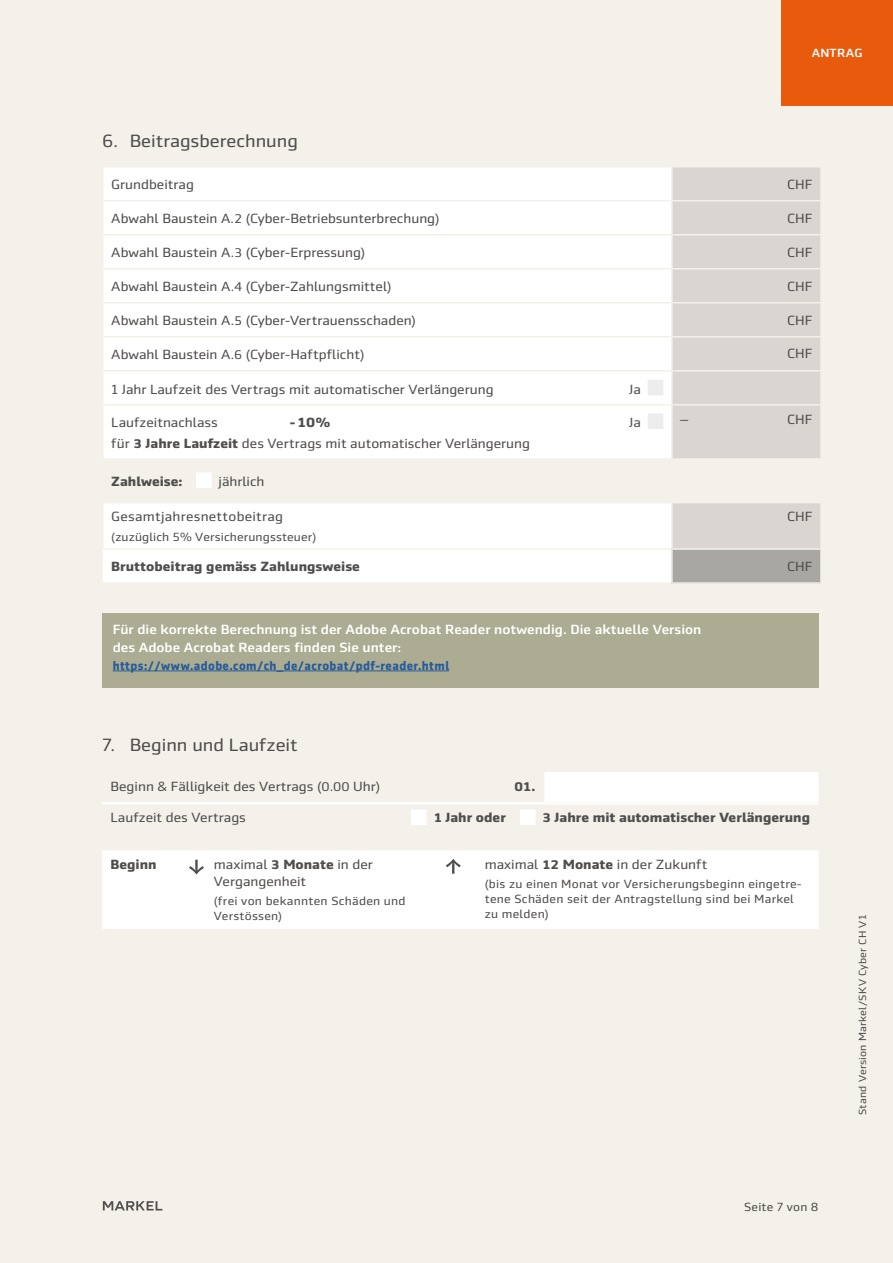
<style>
.page{position:relative;width:893px;height:1263px;background:#f3f1ea}
.page>*{position:absolute;margin:0;border:0;box-sizing:border-box;transform-origin:0 0}
.t1{font:18px "Markel Sans";color:#504e4d}
.t2{font:13.5px/17.2px "Markel Sans";color:#504e4d}
.t3{font:500 13.5px/17.2px "Markel Sans";color:#fff}
.t4{font:700 13.5px "Markel Sans";color:#504e4d}
.t5{font:13.5px "Markel Sans";letter-spacing:.02em;color:#504e4d}
.t6{font:700 12.75px "Sentico Sans DT";letter-spacing:.03em;color:#275b9b}
.t7{font:12px/15px "Markel Sans";letter-spacing:.02em;color:#504e4d}
.t8{font:500 12px "Markel Sans";letter-spacing:.02em;color:#fff}
.t9{font:10.5px "Markel Sans";letter-spacing:.02em;color:#504e4d}
.s1{font-size:12.75px}
.s2{font-weight:700;font-size:12.75px}
.s3{font-weight:700}
</style>
<div class="page">
<svg style="left:103px;top:1201px;width:59px;height:9px"></svg>
<div style="left:781px;top:0;width:112px;height:105px;background:#e95b0c"></div>
<svg style="left:103px;top:167px;width:568px;height:415px;background:#fdfdfc"></svg>
<svg style="left:673px;top:167px;width:147px;height:381px;background:#ddd8d4"></svg>
<div style="left:672px;top:549px;width:149px;height:34px;background:#a8a7a2"></div>
<hr style="left:102px;top:200px;width:570px;height:1px;background:#f3f1ea">
<hr style="left:672px;top:200px;width:150px;height:1px;background:#f3f1ea">
<hr style="left:102px;top:268px;width:570px;height:1px;background:#f3f1ea">
<hr style="left:102px;top:302px;width:570px;height:1px;background:#f3f1ea">
<hr style="left:102px;top:336px;width:570px;height:2px;background:#f3f1ea">
<hr style="left:102px;top:372px;width:2px;height:32px;background:#f3f1ea">
<hr style="left:102px;top:406px;width:2px;height:52px;background:#f3f1ea">
<hr style="left:102px;top:503px;width:2px;height:45px;background:#f3f1ea">
<hr style="left:672px;top:234px;width:150px;height:1px;background:#f3f1ea">
<hr style="left:672px;top:268px;width:150px;height:1px;background:#f3f1ea">
<hr style="left:672px;top:302px;width:150px;height:1px;background:#f3f1ea">
<hr style="left:672px;top:336px;width:150px;height:2px;background:#f3f1ea">
<hr style="left:820px;top:550px;width:2px;height:32px;background:#f3f1ea">
<hr style="left:102px;top:404px;width:570px;height:2px;background:#f3f1ea">
<hr style="left:672px;top:404px;width:150px;height:2px;background:#f3f1ea">
<hr style="left:102px;top:458px;width:570px;height:2px;background:#f3f1ea">
<hr style="left:102px;top:460px;width:2px;height:42px;background:#f3f1ea">
<hr style="left:672px;top:458px;width:150px;height:2px;background:#f3f1ea">
<hr style="left:102px;top:502px;width:570px;height:1px;background:#f3f1ea">
<hr style="left:672px;top:502px;width:150px;height:1px;background:#f3f1ea">
<hr style="left:102px;top:234px;width:570px;height:1px;background:#f3f1ea">
<hr style="left:672px;top:582px;width:150px;height:2px;background:#f3f1ea">
<hr style="left:102px;top:548px;width:569px;height:2px;background:#f3f1ea">
<hr style="left:671px;top:550px;width:2px;height:32px;background:#f3f1ea">
<hr style="left:102px;top:167px;width:2px;height:33px;background:#f3f1ea">
<hr style="left:102px;top:201px;width:2px;height:33px;background:#f3f1ea">
<hr style="left:102px;top:235px;width:2px;height:33px;background:#f3f1ea">
<hr style="left:102px;top:269px;width:2px;height:33px;background:#f3f1ea">
<hr style="left:102px;top:303px;width:2px;height:33px;background:#f3f1ea">
<hr style="left:102px;top:338px;width:2px;height:32px;background:#f3f1ea">
<hr style="left:102px;top:370px;width:570px;height:2px;background:#f3f1ea">
<hr style="left:672px;top:370px;width:150px;height:2px;background:#f3f1ea">
<hr style="left:671px;top:548px;width:151px;height:2px;background:#f3f1ea">
<div style="left:648px;top:380px;width:15px;height:15px;background:#ededed"></div>
<div style="left:290px;top:416px;width:25px;height:13px;background:#fff"></div>
<div style="left:316px;top:416px;width:18px;height:13px;background:#fff"></div>
<div style="left:648px;top:413px;width:15px;height:16px;background:#ededed"></div>
<div style="left:196px;top:472px;width:16px;height:16px;background:#fff"></div>
<div style="left:102px;top:613px;width:717px;height:75px;background:#acac92"></div>
<hr style="left:113px;top:670px;width:336px;height:1px;background:#275b9b">
<div style="left:544px;top:772px;width:275px;height:30px;background:#fff"></div>
<hr style="left:102px;top:802px;width:442px;height:2px;background:#fff">
<hr style="left:544px;top:803px;width:275px;height:1px;background:#fff">
<div style="left:102px;top:850px;width:717px;height:79px;background:#fff"></div>
<div style="left:520px;top:809px;width:16px;height:16px;background:#fff;border:2px solid #fff"></div>
<svg style="left:189px;top:860px;width:15px;height:14px"></svg>
<svg style="left:446px;top:859px;width:15px;height:15px"></svg>
<div style="left:411px;top:809px;width:16px;height:16px;background:#fff;border:2px solid #fff"></div>
<p class="t8" style="left:812px;top:46px;width:52px">ANTRAG</p>
<h1 class="t1" style="left:102px;top:131px;width:197px">6. Beitragsberechnung</h1>
<p class="t2" style="left:111px;top:176px;width:84px">Grundbeitrag</p>
<p class="t2" style="left:787px;top:176px;width:27px">CHF</p>
<p class="t2" style="left:111px;top:210px;width:330px">Abwahl Baustein A.<span class="s1">2</span> (Cyber-Betriebsunterbrechung)</p>
<p class="t2" style="left:787px;top:210px;width:27px">CHF</p>
<p class="t2" style="left:111px;top:244px;width:256px">Abwahl Baustein A.<span class="s1">3</span> (Cyber-Erpressung)</p>
<p class="t2" style="left:787px;top:244px;width:27px">CHF</p>
<p class="t2" style="left:111px;top:278px;width:282px">Abwahl Baustein A.<span class="s1">4</span> (Cyber-Zahlungsmittel)</p>
<p class="t2" style="left:787px;top:278px;width:27px">CHF</p>
<p class="t2" style="left:111px;top:312px;width:306px">Abwahl Baustein A.<span class="s1">5</span> (Cyber-Vertrauensschaden)</p>
<p class="t2" style="left:787px;top:312px;width:27px">CHF</p>
<p class="t2" style="left:111px;top:346px;width:255px">Abwahl Baustein A.<span class="s1">6</span> (Cyber-Haftpflicht)</p>
<p class="t2" style="left:787px;top:345px;width:27px">CHF</p>
<p class="t2" style="left:111px;top:381px;width:384px">1 Jahr Laufzeit des Vertrags mit automatischer Verlängerung</p>
<p class="t2" style="left:629px;top:381px;width:13px">Ja</p>
<p class="t2" style="left:111px;top:414px;width:108px">Laufzeitnachlass</p>
<p class="t4" style="left:290px;top:414px;width:42px">-10%</p>
<p class="t2" style="left:629px;top:414px;width:13px">Ja</p>
<p class="t2" style="left:111px;top:435px;width:420px">für <span class="s2">3</span> <span class="s3">Jahre Laufzeit</span> des Vertrags mit automatischer Verlängerung</p>
<p class="t2" style="left:680px;top:410px;width:9px">–</p>
<p class="t2" style="left:787px;top:410px;width:27px">CHF</p>
<p class="t4" style="left:111px;top:473px;width:73px">Zahlweise:</p>
<p class="t2" style="left:219px;top:472px;width:48px">jährlich</p>
<p class="t5" style="left:111px;top:509px;width:173px">Gesamtjahresnettobeitrag</p>
<p class="t7" style="left:111px;top:529px;width:207px">(zuzüglich 5% Versicherungssteuer)</p>
<p class="t2" style="left:787px;top:508px;width:27px">CHF</p>
<p class="t4" style="left:111px;top:559px;width:250px">Bruttobeitrag gemäss Zahlungsweise</p>
<p class="t2" style="left:787px;top:558px;width:27px">CHF</p>
<p class="t3" style="left:113px;top:621px;width:590px">Für die korrekte Berechnung ist der Adobe Acrobat Reader notwendig. Die aktuelle Version des Adobe Acrobat Readers finden Sie unter:</p>
<p class="t6" style="left:113px;top:658px;width:338px">https://www.adobe.com/ch_de/acrobat/pdf-reader.html</p>
<h1 class="t1" style="left:102px;top:735px;width:197px">7. Beginn und Laufzeit</h1>
<p class="t2" style="left:111px;top:778px;width:271px">Beginn &amp; Fälligkeit des Vertrags (<span class="s1">0</span>.<span class="s1">00</span> Uhr)</p>
<p class="t2" style="left:111px;top:809px;width:137px">Laufzeit des Vertrags</p>
<p class="t4" style="left:434px;top:810px;width:73px"><span class="s1">1</span> Jahr oder</p>
<p class="t4" style="left:542px;top:810px;width:269px"><span class="s1">3</span> Jahre mit automatischer Verlängerung</p>
<p class="t4" style="left:111px;top:856px;width:48px">Beginn</p>
<p class="t2" style="left:214px;top:856px;width:161px">maximal <span class="s2">3</span> <span class="s3">Monate</span> in der<br>Vergangenheit</p>
<p class="t7" style="left:214px;top:894px;width:193px">(frei von bekannten Schäden und<br>Verstössen)</p>
<p class="t2" style="left:485px;top:856px;width:224px">maximal <span class="s2">12</span> <span class="s3">Monate</span> in der Zukunft</p>
<p class="t7" style="left:485px;top:877px;width:319px">(bis zu einen Monat vor Versicherungsbeginn eingetre&shy;tene Schäden seit der Antragstellung sind bei Markel zu melden)</p>
<p class="t7" style="left:744px;top:1199px;width:76px">Seite 7 von 8</p>
<p class="t9" style="left:857px;top:1115px;width:202px;rotate:-90deg">Stand Version Markel/SKV Cyber CH V1</p>
</div>
